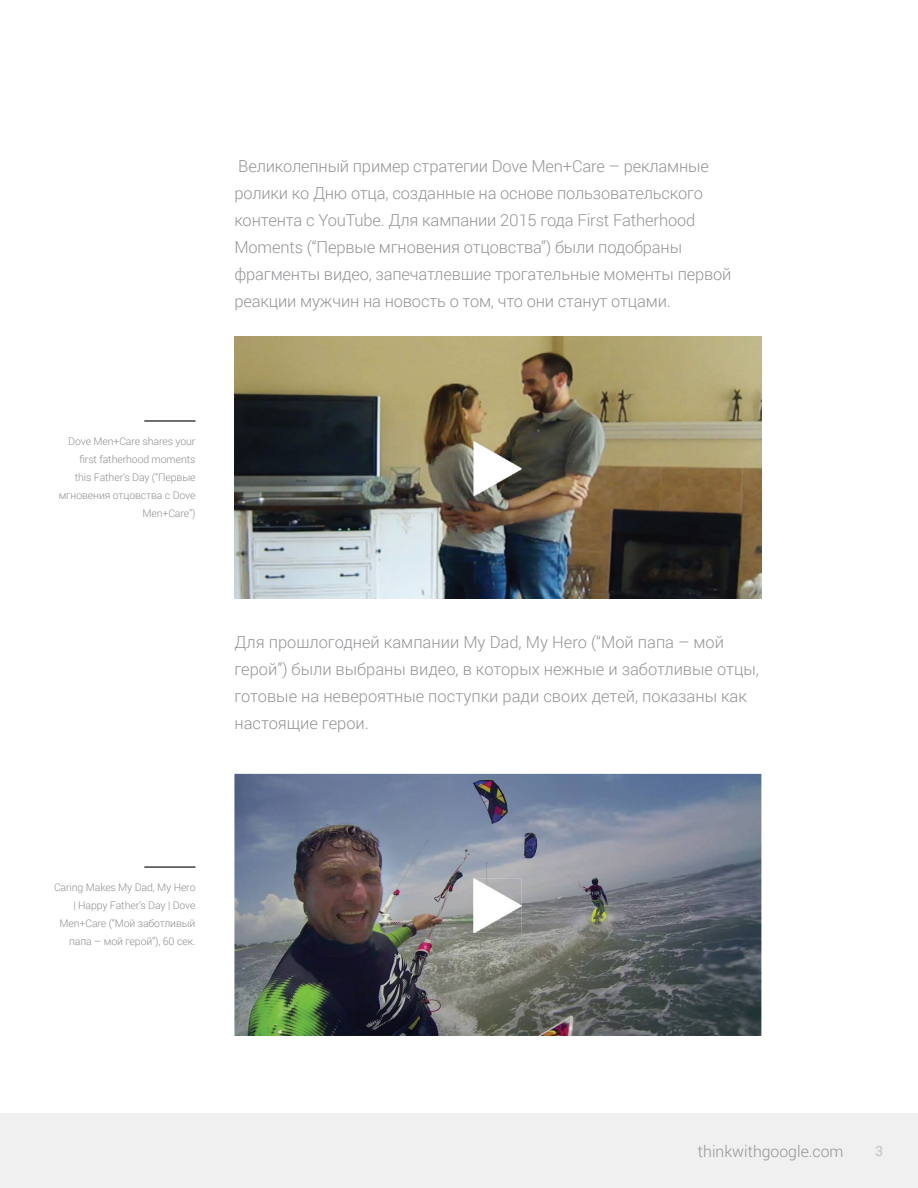
<style>
.page{position:relative;width:918px;height:1188px;background:#fff}
.page>*{position:absolute;margin:0;border:0;box-sizing:border-box;transform-origin:0 0}
.t1{font:300 16.5px/27px "Roboto";letter-spacing:-.01em;color:#939598}
.t2{font:300 15.9px "Roboto";color:#939598}
.t3{font:500 14.25px "Roboto";color:#c9c9c8}
.t4{font:300 10.5px/18px "Roboto";letter-spacing:-.01em;color:#8f8f8f;text-align:right}
</style>
<div class="page">
<div style="left:0;top:1114px;width:918px;height:74px;background:#f0f0f0"></div>
<img style="left:234px;top:337px;width:527px;height:262px">
<img style="left:473px;top:441px;width:49px;height:55px">
<hr style="left:144px;top:420px;width:52px;height:2px;background:#424242">
<img style="left:234px;top:774px;width:527px;height:262px">
<img style="left:473px;top:878px;width:49px;height:55px">
<hr style="left:144px;top:866px;width:52px;height:2px;background:#424242">
<p class="t1" style="left:234px;top:152px;width:499px">Великолепный пример стратегии Dove Men+Care – рекламные ролики ко Дню отца, созданные на основе пользовательского контента с YouTube. Для кампании 2015 года First Fatherhood Moments (“Первые мгновения отцовства”) были подобраны фрагменты видео, запечатлевшие трогательные моменты первой реакции мужчин на новость о том, что они станут отцами.</p>
<p class="t4" style="left:59px;top:432px;width:138px">Dove Men+Care shares your first fatherhood moments<br>this Father’s Day (“Первые мгновения отцовства с Dove<br>Men+Care”)</p>
<p class="t1" style="left:234px;top:628px;width:526px">Для прошлогодней кампании My Dad, My Hero (“Мой папа – мой герой”) были выбраны видео, в которых нежные и заботливые отцы, готовые на невероятные поступки ради своих детей, показаны как настоящие герои.</p>
<p class="t4" style="left:54px;top:878px;width:143px">Caring Makes My Dad, My Hero | Happy Father’s Day | Dove<br>Men+Care (“Мой заботливый папа – мой герой”), 60 сек.</p>
<p class="t2" style="left:698px;top:1140px;width:147px">thinkwithgoogle.com</p>
<p class="t3" style="left:875px;top:1141px;width:10px">3</p>
</div>
